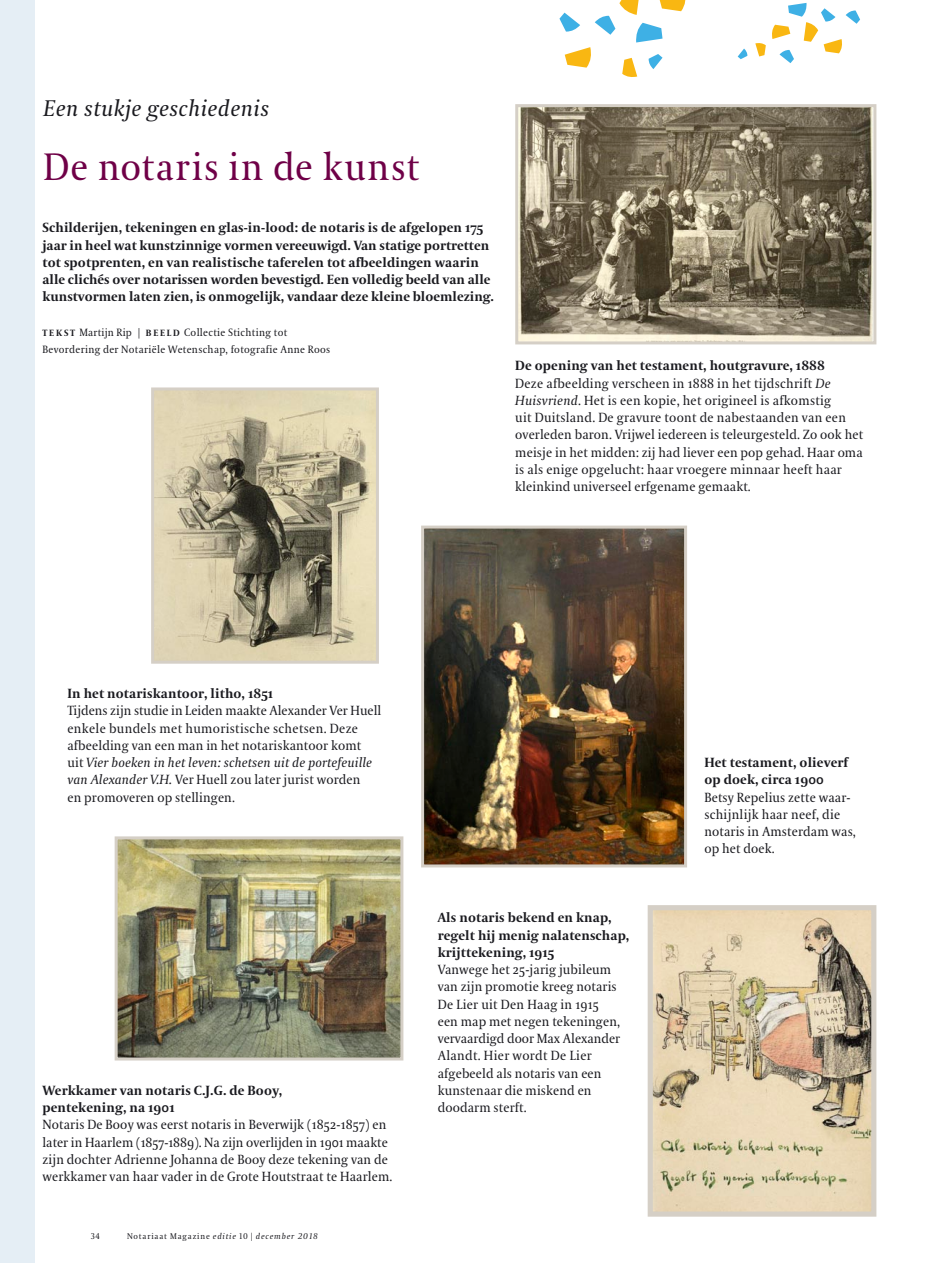
<style>
.page{position:relative;width:936px;height:1263px;background:#fff}
.page>*{position:absolute;margin:0;border:0;box-sizing:border-box;transform-origin:0 0}
.t1{font:37.95px "VPRO Coranto";letter-spacing:.035em;color:#6f0047}
.t2{font:italic 22.5px "VPRO Coranto";letter-spacing:.02em;color:#1a1a1f}
.t3{font:13.2px/17.2px "VPRO Coranto";letter-spacing:.01em;color:#1a1a1f}
.t4{font:700 13.2px/17.2px "VPRO Coranto";letter-spacing:.01em;color:#1a1a1f}
.t5{font:10.5px/17.2px "VPRO Coranto";letter-spacing:.03em;color:#1a1a1f}
.t6{font:italic 8.25px "VPRO Coranto";letter-spacing:.1em;color:#1a1a1f}
.t7{font:8.25px "VPRO Coranto Cn";color:#1a1a1f}
.s1{font-weight:700;font-size:9px}
.s2{font-weight:700}
.s3{font-style:italic}
.s4{font-style:normal}
.s5{font-family:"VPRO Coranto Cn";font-style:normal}
</style>
<div class="page">
<div style="left:0;top:0;width:34px;height:1263px;background:#e5eef5"></div>
<img style="left:155px;top:391px;width:220px;height:269px">
<div style="left:151px;top:387px;width:228px;height:277px;border:3px solid #d5cfc6"></div>
<img style="left:119px;top:840px;width:280px;height:216px">
<div style="left:115px;top:836px;width:288px;height:224px;border:3px solid #d5cfc6"></div>
<img style="left:519px;top:108px;width:353px;height:232px">
<div style="left:515px;top:104px;width:361px;height:240px;border:3px solid #d5cfc6"></div>
<svg style="left:559px;top:0;width:127px;height:77px"></svg>
<svg style="left:755px;top:43px;width:10px;height:13px"></svg>
<svg style="left:737px;top:49px;width:10px;height:10px"></svg>
<svg style="left:772px;top:3px;width:88px;height:60px"></svg>
<img style="left:425px;top:530px;width:258px;height:333px">
<div style="left:421px;top:526px;width:266px;height:341px;border:3px solid #d5cfc6"></div>
<img style="left:653px;top:911px;width:217px;height:300px">
<div style="left:647px;top:905px;width:229px;height:312px;border:5px solid #d5cfc6"></div>
<h2 class="t2" style="left:44px;top:95px;width:227px">Een stukje geschiedenis</h2>
<h1 class="t1" style="left:44px;top:145px;width:377px">De notaris in de kunst</h1>
<p class="t4" style="left:43px;top:219px;width:453px">Schilderijen, tekeningen en glas-in-lood: de notaris is de afgelopen 175 jaar in heel wat kunstzinnige vormen vereeuwigd. Van statige portretten tot spotprenten, en van realistische taferelen tot afbeeldingen waarin alle clichés over notarissen worden bevestigd. Een volledig beeld van alle kunstvormen laten zien, is onmogelijk, vandaar deze kleine bloemlezing.</p>
<p class="t5" style="left:43px;top:324px;width:289px"><span class="s1">T E K S T</span> Martijn Rip | <span class="s1">b ee l d</span> Collectie Stichting tot<br>Bevordering der Notariële Wetenschap, fotografie Anne Roos</p>
<p class="t3" style="left:515px;top:357px;width:349px"><span class="s2">De opening van het testament, houtgravure, 1888<br></span>Deze afbeelding verscheen in 1888 in het tijdschrift <span class="s3">De Huisvriend</span>. Het is een kopie, het origineel is afkomstig<br>uit Duitsland. De gravure toont de nabestaanden van een overleden baron. Vrijwel iedereen is teleurgesteld. Zo ook het meisje in het midden: zij had liever een pop gehad. Haar oma is als enige opgelucht: haar vroegere minnaar heeft haar kleinkind universeel erfgename gemaakt.</p>
<p class="t4" style="left:67px;top:685px;width:207px">In het notariskantoor, litho, 1851</p>
<p class="t3" style="left:67px;top:702px;width:315px">Tijdens zijn studie in Leiden maakte Alexander Ver Huell enkele bundels met humoristische schetsen. Deze afbeelding van een man in het notariskantoor komt<br>uit <span class="s3">Vier boeken in het leven: schetsen uit de portefeuille van Alexander V.H.</span> Ver Huell zou later jurist worden<br>en promoveren op stellingen.</p>
<p class="t4" style="left:704px;top:754px;width:145px">Het testament, olieverf op doek, circa 1900</p>
<p class="t3" style="left:704px;top:788px;width:153px">Betsy Repelius zette waar&shy;schijnlijk haar neef, die notaris in Amsterdam was, op het doek.</p>
<p class="t4" style="left:43px;top:1081px;width:241px">Werkkamer van notaris C.J.G. de Booy, pentekening, na 1901</p>
<p class="t3" style="left:43px;top:1116px;width:351px">Notaris De Booy was eerst notaris in Beverwijk (1852-1857) en later in Haarlem (1857-1889). Na zijn overlijden in 1901 maakte zijn dochter Adrienne Johanna de Booy deze tekening van de werkkamer van haar vader in de Grote Houtstraat te Haarlem.</p>
<p class="t7" style="left:91px;top:1231px;width:10px">34</p>
<p class="t6" style="left:127px;top:1231px;width:192px"><span class="s4">Notariaat Magazine</span> editie <span class="s5">10 |</span> december 2018</p>
<p class="t4" style="left:437px;top:909px;width:193px">Als notaris bekend en knap, regelt hij menig nalatenschap, krijttekening, 1915</p>
<p class="t3" style="left:437px;top:961px;width:184px">Vanwege het 25-jarig jubileum van zijn promotie kreeg notaris<br>De Lier uit Den Haag in 1915 een map met negen tekeningen, vervaardigd door Max Alexander<br>Alandt. Hier wordt De Lier afgebeeld als notaris van een kunstenaar die miskend en doodarm sterft.</p>
</div>
